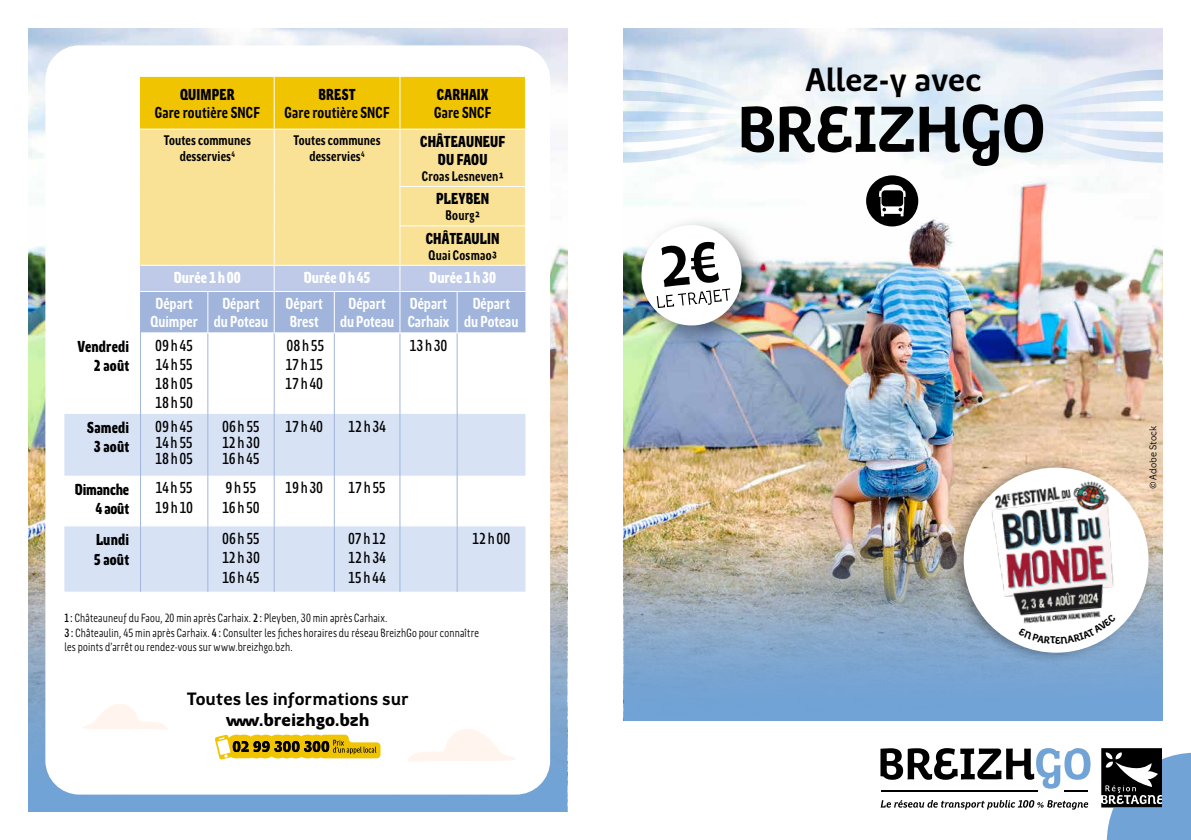
<style>
.page{position:relative;width:1191px;height:840px;background:#fff}
.page>*{position:absolute;margin:0;border:0;box-sizing:border-box;transform-origin:0 0}
.t1{font:700 33px "Region Bretagne New";color:#000}
.t2{font:700 18px "Region Bretagne New";color:#000}
.t3{font:900 18px "Region Bretagne New";color:#000}
.t4{font:500 16px/19.2px "Region Bretagne Cond New";letter-spacing:.105em;color:#000;text-align:justify}
.t5{font:900 16px/19.2px "Region Bretagne Cond New";letter-spacing:.01em;color:#000;text-align:center}
.t6{font:700 16px/18px "Region Bretagne Cond New";color:#fff;text-align:center}
.t7{font:700 16px "Region Bretagne Cond New";letter-spacing:.01em;color:#000}
.t8{font:900 16px "Region Bretagne Cond New";letter-spacing:.005em;color:#fff}
.t9{font:900 16px/19.2px "Region Bretagne Cond New";letter-spacing:-.01em;color:#000;text-align:right}
.t10{font:500 16px/19.2px "Region Bretagne Cond New";letter-spacing:.05em;color:#000}
.t11{font:700 14px/16px "Region Bretagne Cond New";letter-spacing:.01em;color:#000;text-align:center}
.t12{font:12px/14.4px "Region Bretagne Cond New";letter-spacing:.015em;color:#000}
.t13{font:10px "Region Bretagne New";letter-spacing:.005em;color:#000}
.s1{font-weight:500}
</style>
<div class="page">
<img style="left:28px;top:28px;width:539px;height:505px">
<img style="left:624px;top:28px;width:538px;height:505px">
<img style="left:624px;top:533px;width:538px;height:187px">
<svg style="left:28px;top:533px;width:539px;height:278px;background:#85a8ca"></svg>
<div style="left:45px;top:45px;width:505px;height:749px;background:#fff;border-radius:34px"></div>
<div style="left:946px;top:455px;width:208px;height:209px;background:#000;opacity:.35"></div>
<div style="left:963px;top:467px;width:185px;height:185px;background:#fff;border-radius:50%"></div>
<img style="left:987px;top:478px;width:133px;height:151px">
<svg style="left:880px;top:748px;width:210px;height:43px"></svg>
<svg style="left:880px;top:800px;width:208px;height:9px"></svg>
<svg style="left:1101px;top:748px;width:90px;height:91px;background:#617a93"></svg>
<div style="left:631px;top:215px;width:137px;height:136px;background:#000;opacity:.45"></div>
<img style="left:624px;top:49px;width:538px;height:279px">
<div style="left:141px;top:77px;width:384px;height:51px;background:#f0c400"></div>
<div style="left:141px;top:129px;width:384px;height:135px;background:#f9e195"></div>
<svg style="left:64px;top:413px;width:461px;height:178px;fill:#d8e2f5"></svg>
<hr style="left:140px;top:333px;width:1px;height:80px;background:#a1b5dc">
<hr style="left:207px;top:333px;width:1px;height:80px;background:#a1b5dc">
<hr style="left:274px;top:333px;width:1px;height:80px;background:#a1b5dc">
<hr style="left:334px;top:333px;width:1px;height:80px;background:#a1b5dc">
<hr style="left:399px;top:333px;width:1px;height:80px;background:#a1b5dc">
<hr style="left:140px;top:413px;width:1px;height:62px;background:#a1b5dc">
<hr style="left:207px;top:413px;width:1px;height:62px;background:#a1b5dc">
<hr style="left:274px;top:413px;width:1px;height:62px;background:#a1b5dc">
<hr style="left:334px;top:413px;width:1px;height:62px;background:#a1b5dc">
<hr style="left:399px;top:413px;width:1px;height:62px;background:#a1b5dc">
<hr style="left:140px;top:475px;width:1px;height:51px;background:#a1b5dc">
<hr style="left:274px;top:475px;width:1px;height:51px;background:#a1b5dc">
<hr style="left:399px;top:475px;width:1px;height:51px;background:#a1b5dc">
<hr style="left:140px;top:526px;width:1px;height:65px;background:#a1b5dc">
<hr style="left:274px;top:526px;width:1px;height:65px;background:#a1b5dc">
<hr style="left:399px;top:526px;width:1px;height:65px;background:#a1b5dc">
<hr style="left:140px;top:77px;width:1px;height:51px;background:#f0c400">
<hr style="left:274px;top:77px;width:1px;height:51px;background:#fff">
<hr style="left:399px;top:77px;width:1px;height:51px;background:#fff">
<hr style="left:274px;top:129px;width:1px;height:57px;background:#fff">
<hr style="left:399px;top:129px;width:1px;height:57px;background:#fff">
<hr style="left:274px;top:186px;width:1px;height:40px;background:#fff">
<hr style="left:399px;top:187px;width:1px;height:38px;background:#fff">
<hr style="left:274px;top:226px;width:1px;height:38px;background:#fff">
<hr style="left:399px;top:226px;width:1px;height:38px;background:#fff">
<hr style="left:399px;top:186px;width:58px;height:1px;background:#fff">
<hr style="left:457px;top:186px;width:69px;height:1px;background:#fff">
<hr style="left:399px;top:225px;width:58px;height:1px;background:#fff">
<hr style="left:457px;top:225px;width:69px;height:1px;background:#fff">
<hr style="left:140px;top:129px;width:1px;height:57px;background:#f9e195">
<hr style="left:140px;top:186px;width:1px;height:40px;background:#f9e195">
<hr style="left:140px;top:226px;width:1px;height:38px;background:#f9e195">
<hr style="left:207px;top:475px;width:1px;height:51px;background:#a1b5dc">
<hr style="left:207px;top:526px;width:1px;height:65px;background:#a1b5dc">
<hr style="left:334px;top:475px;width:1px;height:51px;background:#a1b5dc">
<hr style="left:334px;top:526px;width:1px;height:65px;background:#a1b5dc">
<hr style="left:456px;top:333px;width:1px;height:80px;background:#a1b5dc">
<hr style="left:456px;top:413px;width:1px;height:62px;background:#a1b5dc">
<hr style="left:456px;top:475px;width:1px;height:51px;background:#a1b5dc">
<hr style="left:456px;top:526px;width:1px;height:65px;background:#a1b5dc">
<svg style="left:140px;top:265px;width:385px;height:68px;background:#b0c0e1"></svg>
<svg style="left:215px;top:734px;width:165px;height:25px;background:#c8ac2e"></svg>
<svg style="left:82px;top:704px;width:85px;height:25px"></svg>
<svg style="left:408px;top:729px;width:108px;height:32px"></svg>
<svg style="left:1018px;top:613px;width:98px;height:30px"></svg>
<h3 class="t5" style="left:180px;top:85px;width:56px">QUIMPER</h3>
<h3 class="t7" style="left:155px;top:104px;width:106px">Gare routière SNCF</h3>
<h3 class="t5" style="left:318px;top:85px;width:39px">BREST</h3>
<h3 class="t7" style="left:284px;top:104px;width:106px">Gare routière SNCF</h3>
<h3 class="t5" style="left:437px;top:85px;width:53px">CARHAIX</h3>
<h3 class="t7" style="left:434px;top:104px;width:59px">Gare SNCF</h3>
<p class="t11" style="left:164px;top:133px;width:89px">Toutes communes desservies<sup>4</sup></p>
<p class="t11" style="left:293px;top:133px;width:89px">Toutes communes desservies<sup>4</sup></p>
<h3 class="t5" style="left:420px;top:133px;width:87px;line-height:18px">CHÂTEAUNEUF<br>DU FAOU</h3>
<p class="t11" style="left:422px;top:168px;width:83px">Croas Lesneven¹</p>
<h3 class="t5" style="left:436px;top:189px;width:55px">PLEYBEN</h3>
<p class="t11" style="left:445px;top:208px;width:36px">Bourg²</p>
<h3 class="t5" style="left:426px;top:229px;width:75px">CHÂTEAULIN</h3>
<p class="t11" style="left:428px;top:247px;width:70px">Quai Cosmao³</p>
<h3 class="t8" style="left:174px;top:268px;width:68px">Durée 1h00</h3>
<h3 class="t8" style="left:304px;top:268px;width:68px">Durée 0h45</h3>
<h3 class="t8" style="left:429px;top:268px;width:68px">Durée 1h30</h3>
<h3 class="t6" style="left:151px;top:295px;width:49px">Départ<br>Quimper</h3>
<h3 class="t6" style="left:214px;top:295px;width:56px">Départ du Poteau</h3>
<h3 class="t6" style="left:286px;top:295px;width:39px;text-align:left">Départ<br>Brest</h3>
<h3 class="t6" style="left:340px;top:295px;width:56px">Départ du Poteau</h3>
<h3 class="t6" style="left:408px;top:295px;width:43px;text-align:left">Départ<br>Carhaix</h3>
<h3 class="t6" style="left:464px;top:295px;width:56px">Départ du Poteau</h3>
<h3 class="t5" style="left:77px;top:337px;width:53px;text-align:right">Vendredi<br>2 août</h3>
<h3 class="t4" style="left:155px;top:335px;width:39px">09h45<br>14h55<br>18h05<br>18h50</h3>
<h3 class="t4" style="left:285px;top:335px;width:41px">08h55<br>17h15<br>17h40</h3>
<h3 class="t4" style="left:409px;top:335px;width:39px">13h30</h3>
<h3 class="t5" style="left:87px;top:418px;width:43px">Samedi<br>3 août</h3>
<h3 class="t4" style="left:155px;top:418px;width:39px;line-height:16px">09h45<br>14h55<br>18h05</h3>
<h3 class="t4" style="left:222px;top:418px;width:39px;line-height:16px">06h55<br>12h30<br>16h45</h3>
<h3 class="t4" style="left:285px;top:416px;width:39px">17h40</h3>
<h3 class="t4" style="left:348px;top:416px;width:40px">12h34</h3>
<h3 class="t9" style="left:75px;top:480px;width:56px">Dimanche<br>4 août</h3>
<h3 class="t10" style="left:155px;top:478px;width:39px">14h55<br>19h10</h3>
<h3 class="t4" style="left:222px;top:478px;width:39px">9h55<br>16h50</h3>
<h3 class="t4" style="left:285px;top:478px;width:39px">19h30</h3>
<h3 class="t4" style="left:348px;top:478px;width:39px">17h55</h3>
<h3 class="t5" style="left:94px;top:530px;width:37px;text-align:left">Lundi<br>5 août</h3>
<h3 class="t4" style="left:222px;top:529px;width:39px">06h55<br>12h30<br>16h45</h3>
<h3 class="t4" style="left:348px;top:529px;width:40px">07h12<br>12h34<br>15h44</h3>
<h3 class="t4" style="left:472px;top:529px;width:40px">12h00</h3>
<p class="t12" style="left:64px;top:610px;width:416px"><span class="s1">1:</span> Châteauneuf du Faou, 20 min après Carhaix. <span class="s1">2:</span> Pleyben, 30 min après Carhaix.<br><span class="s1">3:</span> Châteaulin, 45 min après Carhaix. <span class="s1">4:</span> Consulter les fiches horaires du réseau BreizhGo pour connaître les points d’arrêt ou rendez-vous sur www.breizhgo.bzh.</p>
<h2 class="t2" style="left:187px;top:688px;width:223px">Toutes les informations sur</h2>
<h2 class="t3" style="left:226px;top:710px;width:145px">www.breizhgo.bzh</h2>
<h1 class="t1" style="left:805px;top:62px;width:178px">Allez-y avec</h1>
<p class="t13" style="left:1147px;top:488px;width:65px;rotate:-90deg">© Adobe Stock</p>
</div>
